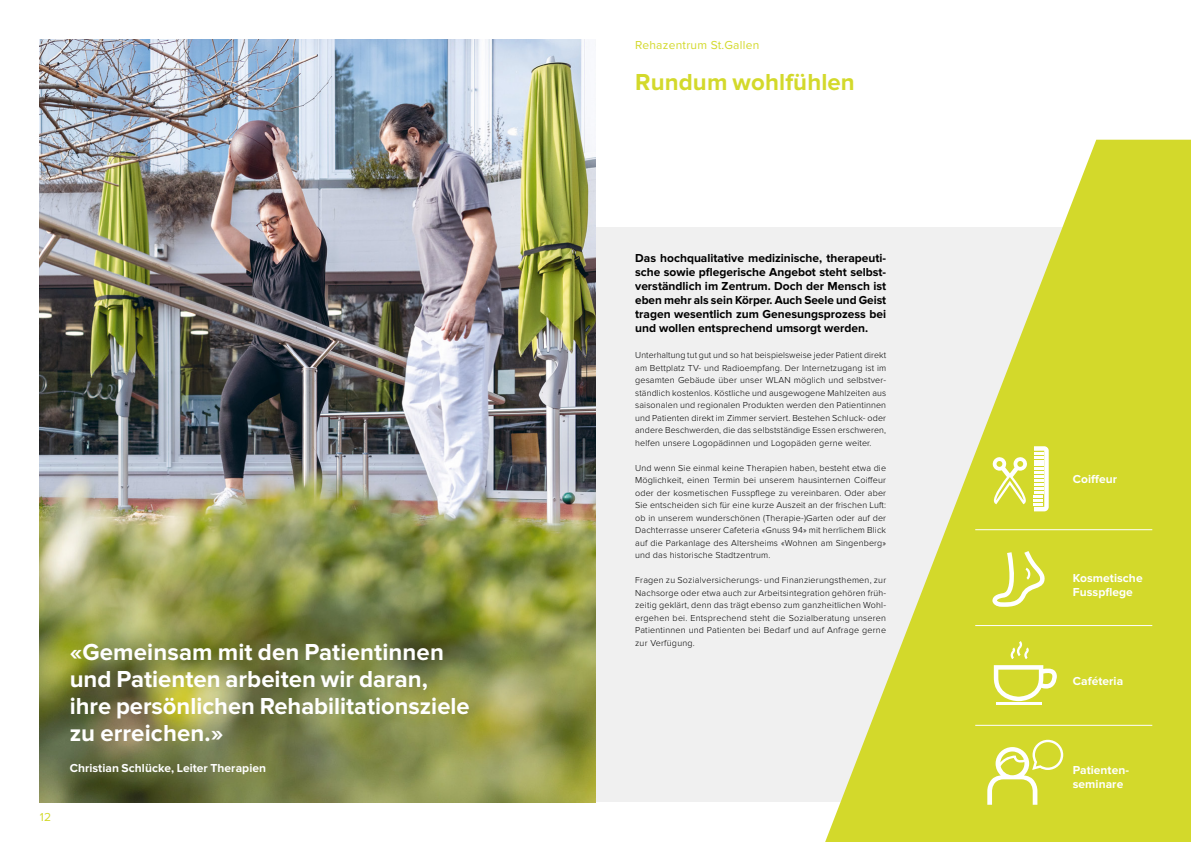
<style>
.page{position:relative;width:1191px;height:842px;background:#fff}
.page>*{position:absolute;margin:0;border:0;box-sizing:border-box;transform-origin:0 0}
.t1{font:700 24px/27px "Proxima Nova";color:#fff}
.t2{font:700 24px "Proxima Nova";letter-spacing:.005em;color:#d3d92b}
.t3{font:700 12px/14px "Proxima Nova";color:#000;text-align:justify}
.t4{font:700 12px/14px "Proxima Nova";letter-spacing:.005em;color:#fff}
.t5{font:12px "Proxima Nova";letter-spacing:.02em;color:#d3d92b}
.t6{font:300 9px/12.5px "Proxima Nova";letter-spacing:.015em;color:#000;text-align:justify}
</style>
<div class="page">
<div style="left:595px;top:228px;width:554px;height:574px;background:#f0f0f0"></div>
<svg style="left:825px;top:140px;width:366px;height:702px;fill:#d3d92b"></svg>
<img style="left:40px;top:40px;width:555px;height:762px">
<svg style="left:992px;top:457px;width:35px;height:47px"></svg>
<svg style="left:1034px;top:446px;width:14px;height:65px"></svg>
<svg style="left:992px;top:551px;width:54px;height:56px"></svg>
<svg style="left:993px;top:665px;width:63px;height:36px"></svg>
<hr style="left:996px;top:702px;width:45px;height:2px;background:#fff">
<svg style="left:1010px;top:641px;width:18px;height:18px"></svg>
<hr style="left:975px;top:529px;width:177px;height:1px;background:#fff">
<hr style="left:975px;top:625px;width:177px;height:1px;background:#fff">
<hr style="left:975px;top:725px;width:177px;height:1px;background:#fff">
<svg style="left:987px;top:740px;width:76px;height:65px"></svg>
<h2 class="t5" style="left:40px;top:808px;width:13px">12</h2>
<h1 class="t1" style="left:70px;top:639px;width:401px">«Gemeinsam mit den Patientinnen und Patienten arbeiten wir daran, ihre persönlichen Rehabilitationsziele zu erreichen.»</h1>
<h2 class="t4" style="left:70px;top:761px;width:198px">Christian Schlücke, Leiter Therapien</h2>
<h2 class="t5" style="left:635px;top:36px;width:126px">Rehazentrum St.Gallen</h2>
<h1 class="t2" style="left:635px;top:68px;width:221px">Rundum wohlfühlen</h1>
<p class="t3" style="left:635px;top:251px;width:252px">Das hochqualitative medizinische, therapeuti&shy;sche sowie pflegerische Angebot steht selbst&shy;verständlich im Zentrum. Doch der Mensch ist eben mehr als sein Körper. Auch Seele und Geist tragen wesentlich zum Genesungsprozess bei und wollen entsprechend umsorgt werden.</p>
<p class="t6" style="left:635px;top:349px;width:252px">Unterhaltung tut gut und so hat beispielsweise jeder Patient direkt am Bettplatz TV- und Radioempfang. Der Internetzugang ist im gesamten Gebäude über unser WLAN möglich und selbstver&shy;ständlich kostenlos. Köstliche und ausgewogene Mahlzeiten aus saisonalen und regionalen Produkten werden den Patientinnen und Patienten direkt im Zimmer serviert. Bestehen Schluck- oder andere Beschwerden, die das selbstständige Essen erschweren, helfen unsere Logopädinnen und Logopäden gerne weiter.</p>
<p class="t6" style="left:635px;top:462px;width:252px">Und wenn Sie einmal keine Therapien haben, besteht etwa die Möglichkeit, einen Termin bei unserem hausinternen Coiffeur oder der kosmetischen Fusspflege zu vereinbaren. Oder aber Sie entscheiden sich für eine kurze Auszeit an der frischen Luft: ob in unserem wunderschönen (Therapie-)Garten oder auf der Dachterrasse unserer Cafeteria «Gnuss 94» mit herrlichem Blick auf die Parkanlage des Altersheims «Wohnen am Singenberg» und das historische Stadtzentrum.</p>
<p class="t6" style="left:635px;top:574px;width:252px">Fragen zu Sozialversicherungs- und Finanzierungsthemen, zur Nachsorge oder etwa auch zur Arbeitsintegration gehören früh&shy;zeitig geklärt, denn das trägt ebenso zum ganzheitlichen Wohl&shy;ergehen bei. Entsprechend steht die Sozialberatung unseren Patientinnen und Patienten bei Bedarf und auf Anfrage gerne zur Verfügung.</p>
<h2 class="t4" style="left:1072px;top:472px;width:46px">Coiffeur</h2>
<h2 class="t4" style="left:1072px;top:571px;width:71px">Kosmetische<br>Fusspflege</h2>
<h2 class="t4" style="left:1072px;top:675px;width:52px">Caféteria</h2>
<h2 class="t4" style="left:1072px;top:763px;width:58px">Patienten&shy;seminare</h2>
</div>
